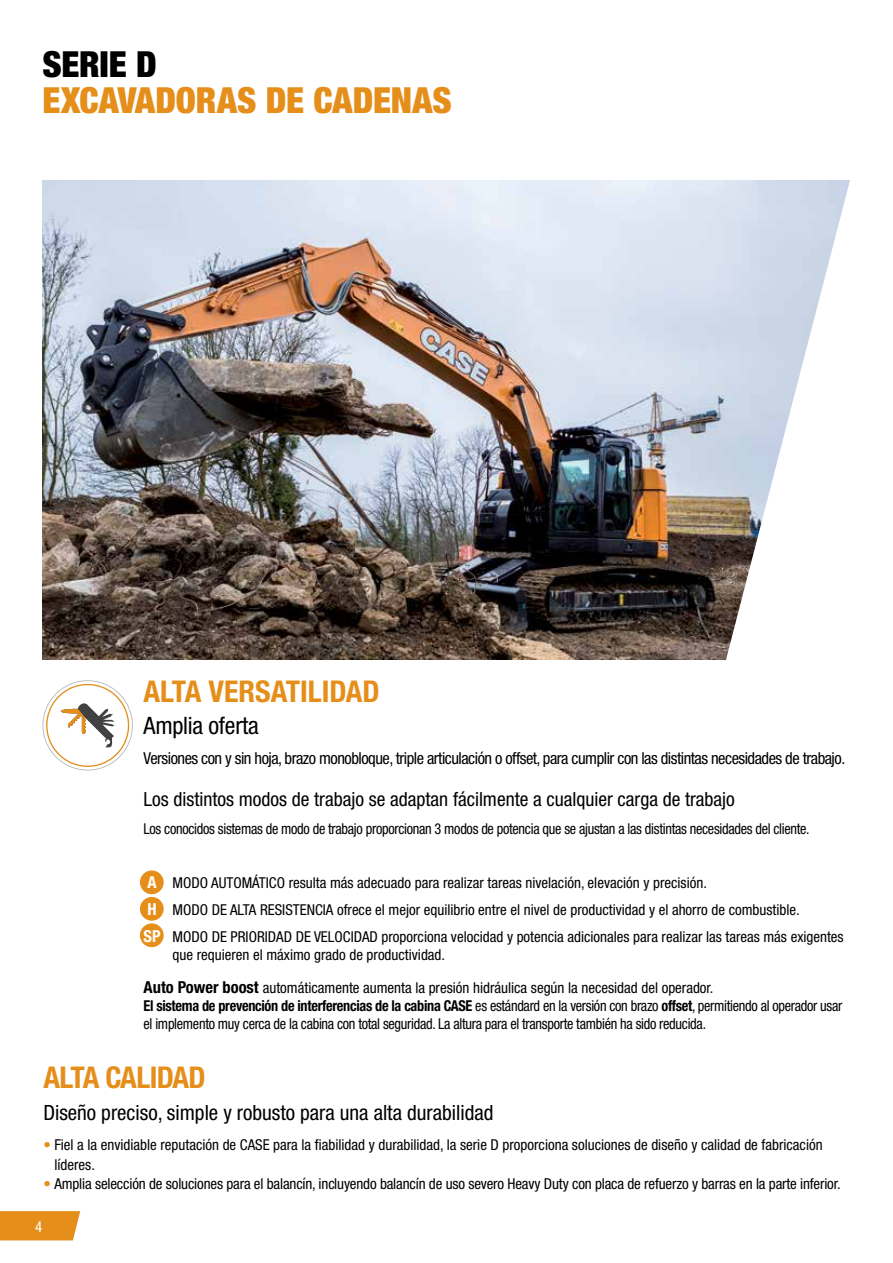
<style>
.page{position:relative;width:893px;height:1263px;background:#fff}
.page>*{position:absolute;margin:0;border:0;box-sizing:border-box;transform-origin:0 0}
.t1{font:900 condensed 36px "Helvetica Neue LT Std";letter-spacing:-.005em;color:#e58e1a}
.t2{font:900 condensed 36px "Helvetica Neue LT Std";letter-spacing:-.005em;color:#000}
.t3{font:700 condensed 30px "Helvetica Neue LT Std";color:#e58e1a}
.t4{font:700 condensed 30px "Helvetica Neue LT Std";letter-spacing:-.02em;color:#e58e1a}
.t5{font:condensed 24px "Helvetica Neue LT Std";letter-spacing:-.01em;color:#000}
.t6{font:condensed 21px "Helvetica Neue LT Std";color:#000}
.t7{font:condensed 19.5px "Helvetica Neue LT Std";color:#000}
.t8{font:condensed 16.5px "Helvetica Neue LT Std";letter-spacing:-.03em;color:#000}
.t9{font:condensed 15px/27px "Helvetica Neue LT Std";color:#000}
.t10{font:condensed 15px/18px "Helvetica Neue LT Std";letter-spacing:-.02em;color:#000}
.t11{font:condensed 15px "Helvetica Neue LT Std";letter-spacing:-.02em;color:#000;scale:.95 1}
.t12{font:condensed 15px "Helvetica Neue LT Std";color:#fff}
.s1{font-weight:700;font-size:16.5px;color:#fff}
.s2{font-weight:700;font-size:16.5px}
.s3{font-weight:700}
.s4{color:#e58e1a}
</style>
<div class="page">
<svg style="left:0;top:1211px;width:80px;height:29px;background:#e69324"></svg>
<img style="left:43px;top:180px;width:679px;height:479px">
<svg style="left:722px;top:180px;width:128px;height:480px"></svg>
<svg style="left:43px;top:680px;width:90px;height:90px"></svg>
<div style="left:140px;top:870px;width:24px;height:24px;background:#e58e1a;border-radius:50%"></div>
<div style="left:140px;top:923px;width:24px;height:24px;background:#e58e1a;border-radius:50%"></div>
<div style="left:140px;top:897px;width:24px;height:24px;background:#e58e1a;border-radius:50%"></div>
<h1 class="t2" style="left:43px;top:42px;width:116px">SERIE D</h1>
<h1 class="t1" style="left:43px;top:78px;width:411px">EXCAVADORAS DE CADENAS</h1>
<h2 class="t3" style="left:144px;top:673px;width:238px">ALTA VERSATILIDAD</h2>
<h3 class="t5" style="left:144px;top:712px;width:117px">Amplia oferta</h3>
<p class="t8" style="left:144px;top:749px;width:703px">Versiones con y sin hoja, brazo monobloque, triple articulación o offset, para cumplir con las distintas necesidades de trabajo.</p>
<h3 class="t7" style="left:144px;top:787px;width:593px">Los distintos modos de trabajo se adaptan fácilmente a cualquier carga de trabajo</h3>
<p class="t11" style="left:144px;top:820px;width:702px">Los conocidos sistemas de modo de trabajo proporcionan 3 modos de potencia que se ajustan a las distintas necesidades del cliente.</p>
<p class="t9" style="left:144px;top:869px;width:702px"><span class="s1">A</span> MODO AUTOMÁTICO resulta más adecuado para realizar tareas nivelación, elevación y precisión.<br><span class="s1">H</span> MODO DE ALTA RESISTENCIA ofrece el mejor equilibrio entre el nivel de productividad y el ahorro de combustible.<br><span class="s1">SP</span> MODO DE PRIORIDAD DE VELOCIDAD proporciona velocidad y potencia adicionales para realizar las tareas más exigentes</p>
<p class="t9" style="left:173px;top:941px;width:274px">que requieren el máximo grado de productividad.</p>
<p class="t10" style="left:144px;top:979px;width:700px"><span class="s2">Auto Power boost</span> automáticamente aumenta la presión hidráulica según la necesidad del operador.<br><span class="s3">El sistema de prevención de interferencias de la cabina CASE</span> es estándard en la versión con brazo <span class="s3">offset</span>, permitiendo al operador usar el implemento muy cerca de la cabina con total seguridad. La altura para el transporte también ha sido reducida.</p>
<h2 class="t4" style="left:43px;top:1059px;width:164px">ALTA CALIDAD</h2>
<h3 class="t6" style="left:43px;top:1100px;width:452px">Diseño preciso, simple y robusto para una alta durabilidad</h3>
<p class="t9" style="left:54px;top:1135px;width:770px;line-height:19.5px;text-indent:-11px"><span class="s4">•</span> Fiel a la envidiable reputación de CASE para la fiabilidad y durabilidad, la serie D proporciona soluciones de diseño y calidad de fabricación líderes.</p>
<p class="t9" style="left:43px;top:1170px;width:799px"><span class="s4">•</span> Amplia selección de soluciones para el balancín, incluyendo balancín de uso severo Heavy Duty con placa de refuerzo y barras en la parte inferior.</p>
<p class="t12" style="left:35px;top:1218px;width:9px">4</p>
</div>
